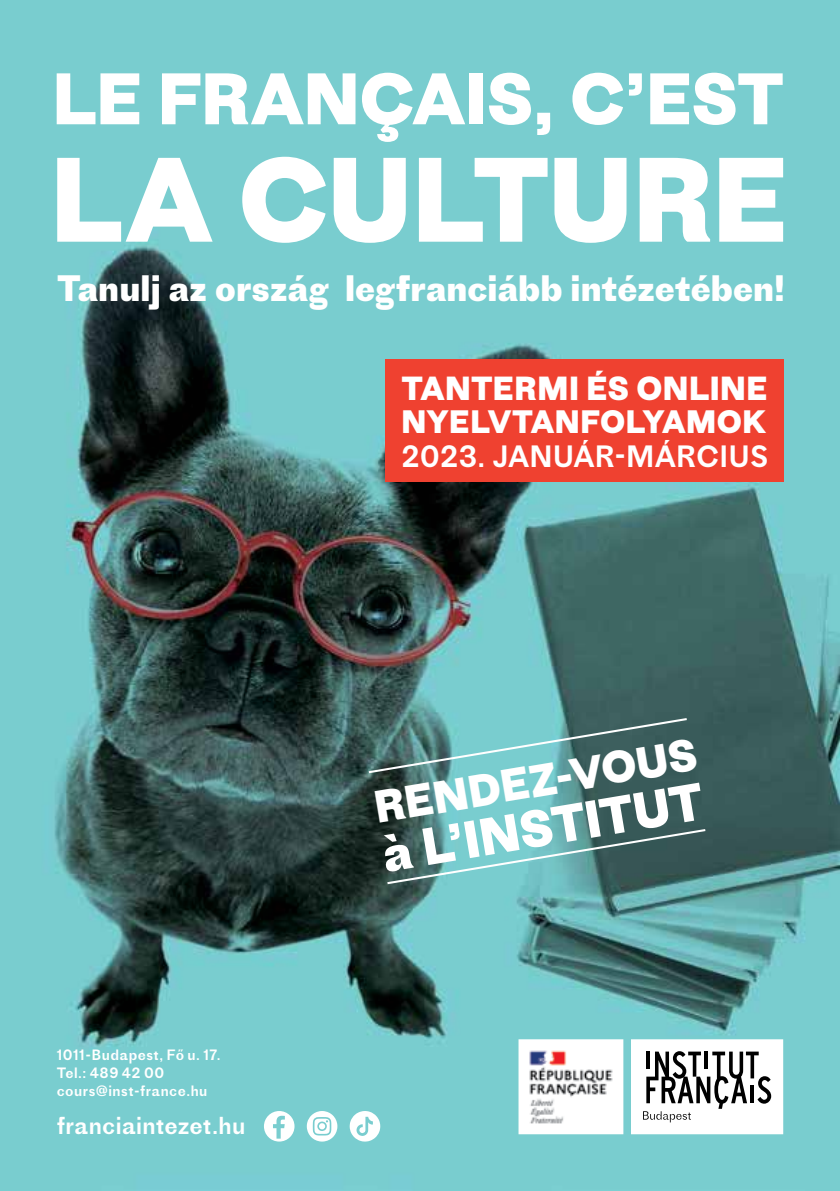
<style>
.page{position:relative;width:840px;height:1191px;background:#fff}
.page>*{position:absolute;margin:0;border:0;box-sizing:border-box;transform-origin:0 0}
.t1{font:700 111.8px "Proto Grotesk";color:#fff}
.t2{font:700 67.8px "Proto Grotesk";letter-spacing:-.005em;color:#fff}
.t3{font:700 49px "Proto Grotesk";color:#fff}
.t4{font:700 42.4px "Proto Grotesk";color:#fff}
.t5{font:700 34.2px "Proto Grotesk";color:#fff}
.t6{font:700 31.2px "Proto Grotesk";letter-spacing:.015em;color:#fff}
.t7{font:700 30.2px "Proto Grotesk";letter-spacing:.015em;color:#fff}
.t8{font:28.8px "Proto Grotesk";letter-spacing:.01em;color:#fff}
.t9{font:22.8px "Proto Grotesk";color:#fff}
.t10{font:14px/18px "Proto Grotesk";letter-spacing:.03em;color:#fff}
</style>
<div class="page">
<img style="left:0;top:0;width:839px;height:1191px">
<img style="left:518px;top:1039px;width:105px;height:95px">
<div style="left:630px;top:1039px;width:152px;height:95px;background:#fff"></div>
<svg style="left:643px;top:1051px;width:127px;height:71px"></svg>
<svg style="left:385px;top:827px;width:322px;height:58px;background:#5a8e8e"></svg>
<svg style="left:366px;top:716px;width:322px;height:58px;background:#5b8f8f"></svg>
<div style="left:385px;top:359px;width:397px;height:123px;background:#ef4130"></div>
<svg style="left:264px;top:1111px;width:30px;height:30px"></svg>
<svg style="left:306px;top:1111px;width:31px;height:30px"></svg>
<svg style="left:349px;top:1111px;width:31px;height:30px"></svg>
<h2 class="t2" style="left:53px;top:51px;width:732px">LE FRANÇAIS, C’EST</h2>
<h1 class="t1" style="left:50px;top:120px;width:738px">LA CULTURE</h1>
<h3 class="t5" style="left:57px;top:264px;width:729px">Tanulj az ország legfranciább intézetében!</h3>
<h3 class="t6" style="left:401px;top:366px;width:367px">TANTERMI ÉS ONLINE</h3>
<h3 class="t7" style="left:401px;top:400px;width:366px">NYELVTANFOLYAMOK</h3>
<h3 class="t8" style="left:401px;top:436px;width:368px">2023. JANUÁR-MÁRCIUS</h3>
<p class="t10" style="left:57px;top:1046px;width:165px">1011-Budapest, Fő u. 17.<br>Tel.: 489 42 00 cours@inst-france.hu</p>
<h3 class="t9" style="left:57px;top:1109px;width:190px">franciaintezet.hu</h3>
<h3 class="t4" style="left:369px;top:779px;width:327px;rotate:-10deg">RENDEZ-VOUS</h3>
<h3 class="t3" style="left:377px;top:818px;width:326px;rotate:-9deg">à L’INSTITUT</h3>
</div>
